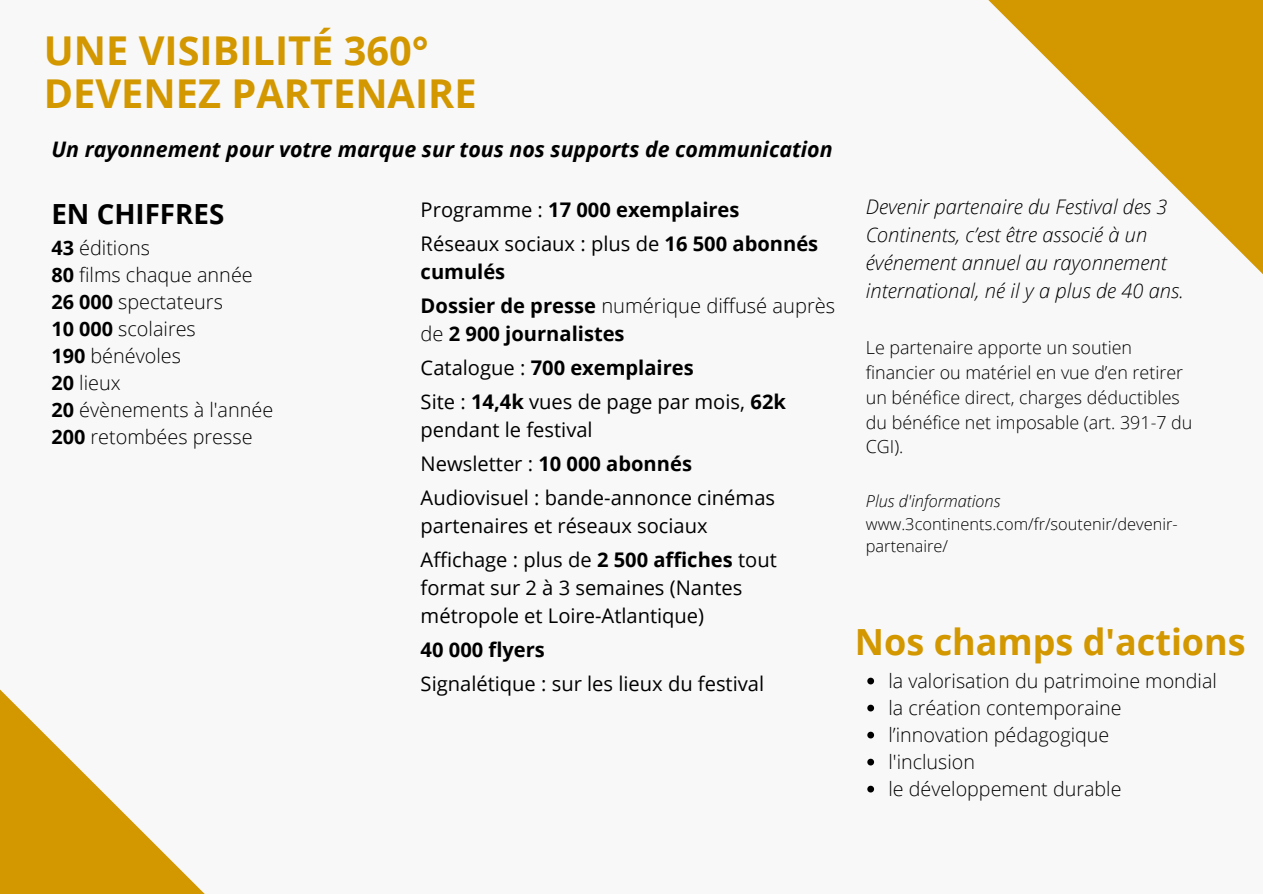
<style>
.page{position:relative;width:1263px;height:894px;background:#fff}
.page>*{position:absolute;margin:0;border:0;box-sizing:border-box;transform-origin:0 0}
.t1{font:700 39.75px/42.8px "Open Sans";color:#d39700}
.t2{font:700 36px "Open Sans";color:#d39700}
.t3{font:700 27.75px "Open Sans";color:#000}
.t4{font:italic 700 21.45px "Open Sans";color:#000}
.t5{font:20.1px/34px "Open Sans";color:#000}
.t6{font:italic 300 20.1px/28px "Open Sans";color:#000}
.t7{font:700 20.1px/34px "Open Sans";color:#000}
.t8{font:300 20.1px/34px "Open Sans";color:#000}
.t9{font:300 19.8px/27px "Open Sans";color:#000}
.t10{font:300 19.65px/27px "Open Sans";color:#000}
.t11{font:300 17.85px/24.8px "Open Sans";color:#000}
.t12{font:300 16.35px/22.5px "Open Sans";color:#000}
.t13{font:italic 300 16.35px "Open Sans";color:#000}
.s1{font-weight:700}
.s2{font-weight:300}
.s3{font-weight:400}
</style>
<div class="page">
<div style="left:0;top:0;width:1263px;height:893px;background:#f8f8f8"></div>
<svg style="left:988px;top:0;width:275px;height:275px"></svg>
<svg style="left:867px;top:677px;width:7px;height:7px"></svg>
<svg style="left:867px;top:704px;width:7px;height:7px"></svg>
<svg style="left:867px;top:731px;width:7px;height:7px"></svg>
<svg style="left:867px;top:758px;width:7px;height:7px"></svg>
<svg style="left:867px;top:785px;width:7px;height:7px"></svg>
<svg style="left:0;top:689px;width:204px;height:204px"></svg>
<h1 class="t1" style="left:44px;top:28px;width:434px">UNE VISIBILITÉ 360°<br>DEVENEZ PARTENAIRE</h1>
<p class="t4" style="left:51px;top:134px;width:783px">Un rayonnement pour votre marque sur tous nos supports de communication</p>
<h3 class="t3" style="left:51px;top:195px;width:174px">EN CHIFFRES</h3>
<p class="t9" style="left:51px;top:233px;width:223px"><span class="s1">43</span> éditions<br><span class="s1">80</span> films chaque année<br><span class="s1">26 000</span> spectateurs<br><span class="s1">10 000</span> scolaires<br><span class="s1">190</span> bénévoles<br><span class="s1">20</span> lieux<br><span class="s1">20</span> évènements à l'année<br><span class="s1">200</span> retombées presse</p>
<p class="t5" style="left:421px;top:192px;width:399px">Programme : <span class="s1">17 000 exemplaires<br></span>Réseaux sociaux : plus de <span class="s1">16 500 abonnés</span></p>
<p class="t8" style="left:421px;top:254px;width:416px"><span class="s1">cumulés<br>Dossier de presse</span> numérique diffusé auprès</p>
<p class="t7" style="left:421px;top:316px;width:367px"><span class="s2">de</span> 2 900 journalistes<br><span class="s3">Catalogue :</span> 700 exemplaires<br><span class="s3">Site :</span> 14,4k <span class="s3">vues de page par mois,</span> 62k</p>
<p class="t5" style="left:421px;top:412px;width:356px">pendant le festival<br>Newsletter : <span class="s1">10 000 abonnés<br></span>Audiovisuel : bande-annonce cinémas</p>
<p class="t5" style="left:421px;top:508px;width:358px">partenaires et réseaux sociaux<br>Affichage : plus de <span class="s1">2 500 affiches</span> tout</p>
<p class="t5" style="left:421px;top:573px;width:323px;line-height:27.9px">format sur 2 à 3 semaines (Nantes métropole et Loire-Atlantique)</p>
<p class="t7" style="left:421px;top:632px;width:126px">40 000 flyers</p>
<p class="t5" style="left:421px;top:666px;width:345px">Signalétique : sur les lieux du festival</p>
<p class="t6" style="left:866px;top:192px;width:320px">Devenir partenaire du Festival des 3<br>Continents, c’est être associé à un événement annuel au rayonnement international, né il y a plus de 40 ans.</p>
<p class="t11" style="left:866px;top:335px;width:328px">Le partenaire apporte un soutien financier ou matériel en vue d’en retirer un bénéfice direct, charges déductibles du bénéfice net imposable (art. 391-7 du<br>CGI).</p>
<p class="t13" style="left:866px;top:489px;width:136px">Plus d'informations</p>
<p class="t12" style="left:866px;top:512px;width:313px">www.3continents.com/fr/soutenir/devenir&shy;partenaire/</p>
<h2 class="t2" style="left:855px;top:616px;width:392px">Nos champs d'actions</h2>
<p class="t10" style="left:888px;top:666px;width:330px">la valorisation du patrimoine mondial la création contemporaine l’innovation pédagogique<br>l'inclusion<br>le développement durable</p>
</div>
